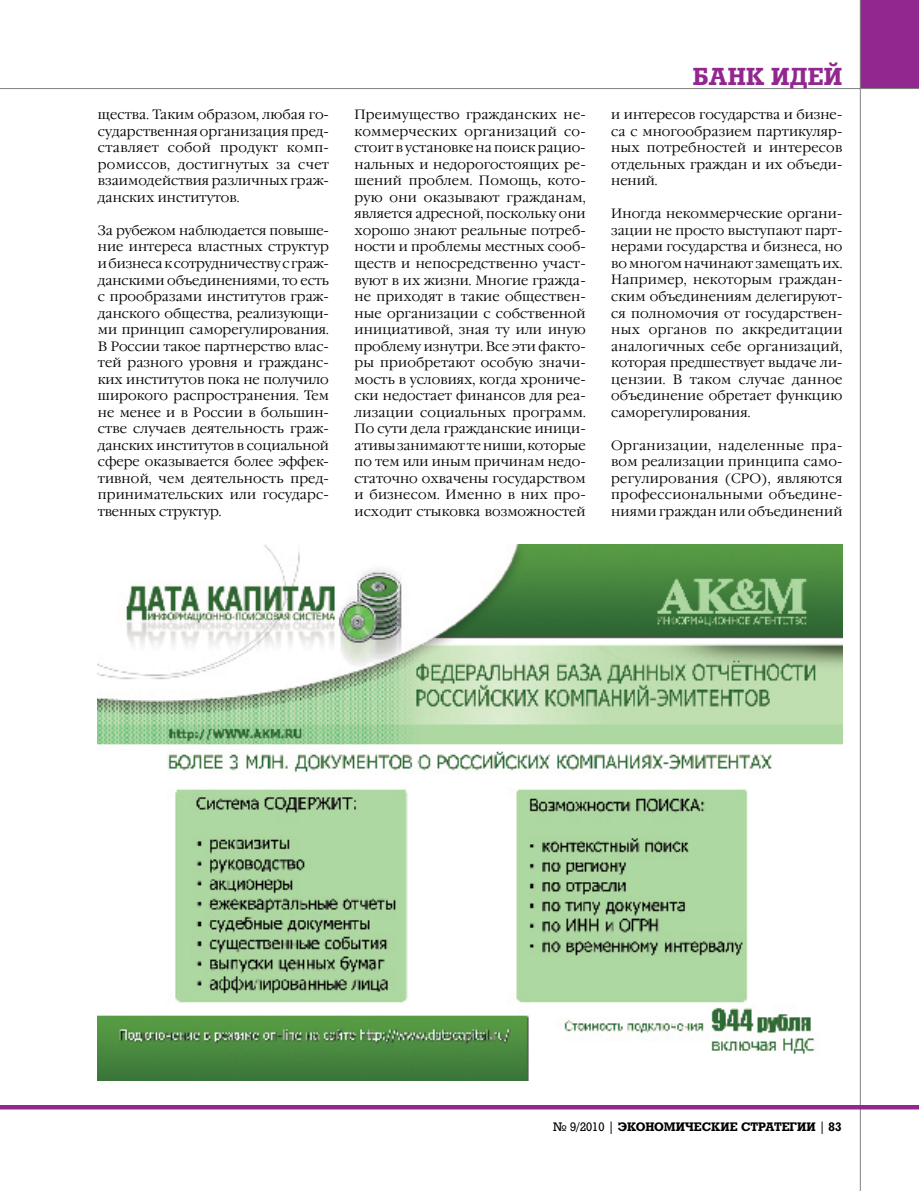
<style>
.page{position:relative;width:919px;height:1191px;background:#fff}
.page>*{position:absolute;margin:0;border:0;box-sizing:border-box;transform-origin:0 0}
.t1{font:700 24px "Rodeo";color:#91278f}
.t2{font:300 13.5px/16.5px "Garamond C";letter-spacing:.01em;color:#000;text-align:justify}
.t3{font:700 12px "Rodeo";color:#000}
.s1{font-weight:400}
</style>
<div class="page">
<div style="left:859px;top:0;width:59px;height:89px;background:#91278f"></div>
<hr style="left:0;top:88px;width:918px;height:1px;background:#808284">
<hr style="left:859px;top:0;width:1px;height:1191px;background:#808284">
<hr style="left:0;top:1105px;width:918px;height:4px;background:#91278f">
<img style="left:98px;top:545px;width:744px;height:535px">
<p class="t2" style="left:98px;top:107px;width:233px">щества. Таким образом, любая го&shy;сударственная организация пред&shy;ставляет собой продукт комп&shy;ромиссов, достигнутых за счет взаимодействия различных граж&shy;данских институтов.</p>
<p class="t2" style="left:98px;top:223px;width:233px">За рубежом наблюдается повыше&shy;ние интереса властных структур и бизнеса к сотрудничеству с граж&shy;данскими объединениями, то есть с прообразами институтов граж&shy;данского общества, реализующи&shy;ми принцип саморегулирования.<br>В России такое партнерство влас&shy;тей разного уровня и гражданс&shy;ких институтов пока не получило широкого распространения. Тем не менее и в России в большин&shy;стве случаев деятельность граж&shy;данских институтов в социальной сфере оказывается более эффек&shy;тивной, чем деятельность пред&shy;принимательских или государс&shy;твенных структур.</p>
<h1 class="t1" style="left:692px;top:62px;width:36px">банк</h1>
<h1 class="t1" style="left:771px;top:62px;width:19px">иде</h1>
<h1 class="t1" style="left:823px;top:62px;width:20px">й</h1>
<p class="t2" style="left:354px;top:107px;width:233px">Преимущество гражданских не&shy;коммерческих организаций со&shy;стоит в установке на поиск рацио&shy;нальных и недорогостоящих ре&shy;шений проблем. Помощь, кото&shy;рую они оказывают гражданам, является адресной, поскольку они хорошо знают реальные потреб&shy;ности и проблемы местных сооб&shy;ществ и непосредственно участ&shy;вуют в их жизни. Многие гражда&shy;не приходят в такие обществен&shy;ные организации с собственной инициативой, зная ту или иную проблему изнутри. Все эти факто&shy;ры приобретают особую значи&shy;мость в условиях, когда хрониче&shy;ски недостает финансов для реа&shy;лизации социальных программ.<br>По сути дела гражданские иници&shy;ативызанимают те ниши, которые по тем или иным причинам недо&shy;статочно охвачены государством и бизнесом. Именно в них про&shy;исходит стыковка возможностей</p>
<p class="t2" style="left:611px;top:107px;width:233px">и интересов государства и бизне&shy;са с многообразием партикуляр&shy;ных потребностей и интересов отдельных граждан и их объеди&shy;нений.</p>
<p class="t2" style="left:611px;top:206px;width:233px">Иногда некоммерческие органи&shy;зации не просто выступают парт&shy;нерами государства и бизнеса, но во многом начинают замещать их.<br>Например, некоторым граждан&shy;ским объединениям делегируют&shy;ся полномочия от государствен&shy;ных органов по аккредитации аналогичных себе организаций, которая предшествует выдаче ли&shy;цензии. В таком случае данное объединение обретает функцию саморегулирования.</p>
<p class="t2" style="left:611px;top:437px;width:233px">Организации, наделенные пра&shy;вом реализации принципа само&shy;регулирования (СРО), являются профессиональными объедине&shy;ниями граждан или объединений</p>
<p class="t3" style="left:553px;top:1119px;width:289px"><span class="s1">№ 9/2010 |</span> ЭКОНОМИЧЕСКИЕ СТРАТЕГИИ <span class="s1">|</span> 83</p>
</div>
